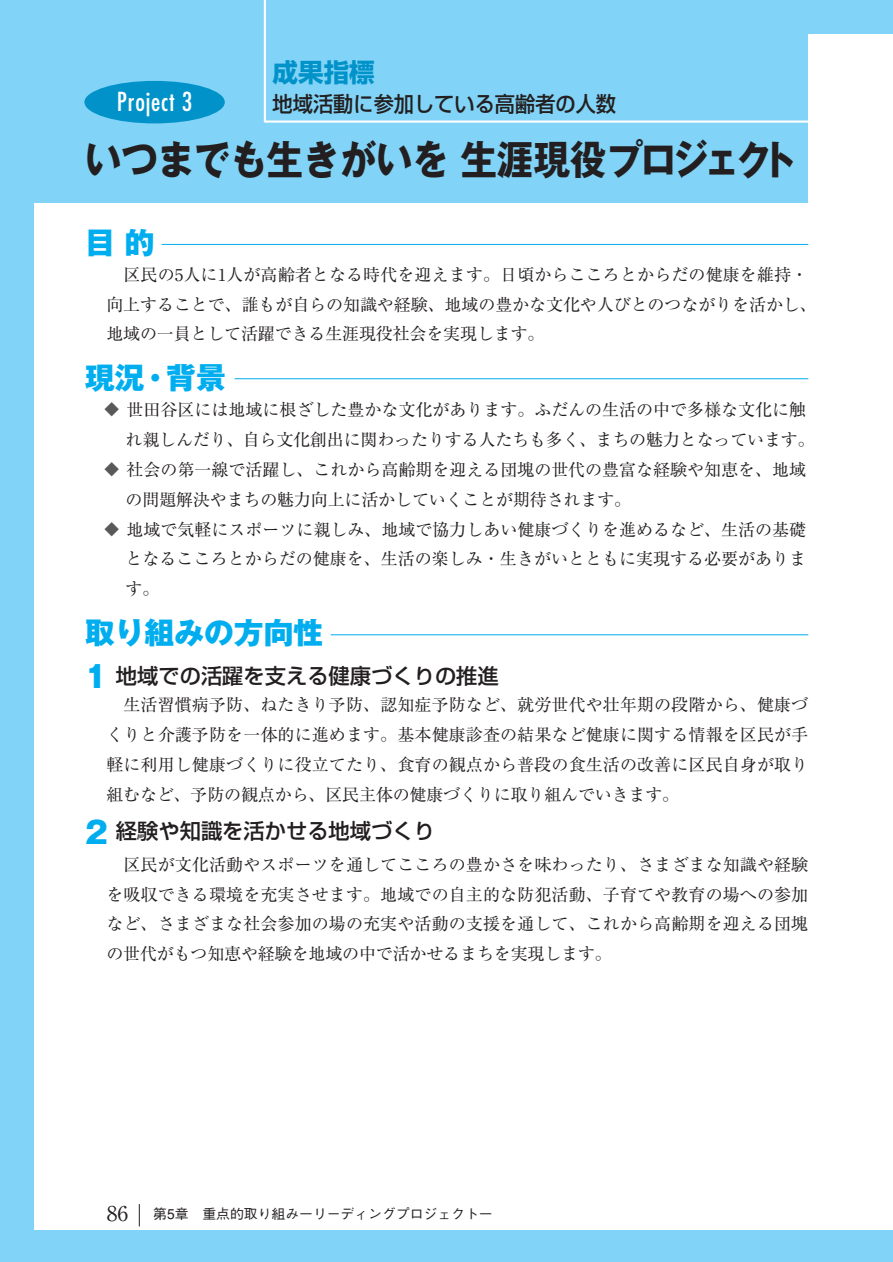
<style>
.page{position:relative;width:893px;height:1262px;background:#fff}
.page>*{position:absolute;margin:0;border:0;box-sizing:border-box;transform-origin:0 0}
.t1{font:700 40.35px "Gothic MB101";color:#231f20;scale:.9 1}
.t2{font:29.7px/44.2px "Gothic MB101 hea";color:#00aeef}
.t3{font:condensed 25.5px "Futura";letter-spacing:.035em;color:#fff}
.t4{font:700 25.5px "Shin Go";color:#0092c8}
.t5{font:500 21.3px "Shin Go";color:#231f20}
.t6{font:500 21.3px "Shin Go";color:#231f20;scale:.95 1}
.t7{font:16.95px/29.7px "Ryumin";letter-spacing:-.005em;color:#231f20;text-align:justify}
.t8{font:500 13.8px "Gothic BBB";color:#231f20}
.t9{font:500 11.7px "Gothic BBB";color:#231f20}
.s1{font-size:14.85px;color:#58595b}
.s2{font-family:"Gothic MB101 hea";font-weight:400;font-size:29.7px;color:#00aeef}
.s3{font-family:"Ryumin";font-weight:400;font-size:21.3px}
</style>
<div class="page">
<div style="left:0;top:0;width:892px;height:1261px;background:#81d4f7"></div>
<div style="left:34px;top:34px;width:858px;height:1195px;background:#fff"></div>
<div style="left:21px;top:32px;width:787px;height:170px;background:#81d4f7"></div>
<div style="left:84px;top:81px;width:141px;height:42px;background:#0092c8;border-radius:50%"></div>
<hr style="left:264px;top:0;width:2px;height:122px;background:#fff">
<hr style="left:330px;top:634px;width:478px;height:1px;background:#00aeef">
<hr style="left:162px;top:244px;width:646px;height:1px;background:#00aeef">
<hr style="left:234px;top:378px;width:574px;height:1px;background:#00aeef">
<svg style="left:139px;top:1204px;width:1px;height:22px"></svg>
<hr style="left:264px;top:120px;width:544px;height:3px;background:#fff">
<h3 class="t4" style="left:272px;top:63px;width:104px">成果指標</h3>
<p class="t6" style="left:272px;top:96px;width:363px">地域活動に参加している高齢者の人数</p>
<h3 class="t3" style="left:117px;top:90px;width:77px">Project 3</h3>
<h1 class="t1" style="left:85px;top:145px;width:792px">いつまでも生きがいを生涯現役プロジェクト</h1>
<h2 class="t2" style="left:85px;top:225px;width:71px">目的</h2>
<p class="t7" style="left:106px;top:262px;width:712px;text-align:left;text-indent:17px">区民の5人に1人が高齢者となる時代を迎えます。日頃からこころとからだの健康を維持・向上することで、誰もが自らの知識や経験、地域の豊かな文化や人びとのつながりを活かし、地域の一員として活躍できる生涯現役社会を実現します。</p>
<h2 class="t2" style="left:85px;top:360px;width:142px">現況・背景</h2>
<p class="t7" style="left:126px;top:397px;width:690px;text-indent:-21px"><span class="s1">◆</span> 世田谷区には地域に根ざした豊かな文化があります。ふだんの生活の中で多様な文化に触れ親しんだり、自ら文化創出に関わったりする人たちも多く、まちの魅力となっています。</p>
<p class="t7" style="left:126px;top:457px;width:682px;text-indent:-21px"><span class="s1">◆</span> 社会の第一線で活躍し、これから高齢期を迎える団塊の世代の豊富な経験や知恵を、地域の問題解決やまちの魅力向上に活かしていくことが期待されます。</p>
<p class="t7" style="left:126px;top:516px;width:682px;text-indent:-21px"><span class="s1">◆</span> 地域で気軽にスポーツに親しみ、地域で協力しあい健康づくりを進めるなど、生活の基礎となるこころとからだの健康を、生活の楽しみ・生きがいとともに実現する必要があります。</p>
<h2 class="t2" style="left:85px;top:615px;width:240px">取り組みの方向性<br>1</h2>
<p class="t5" style="left:116px;top:668px;width:384px">地域での活躍を支える健康づくりの推進</p>
<p class="t7" style="left:106px;top:692px;width:703px;text-indent:17px">生活習慣病予防、ねたきり予防、認知症予防など、就労世代や壮年期の段階から、健康づくりと介護予防を一体的に進めます。基本健康診査の結果など健康に関する情報を区民が手軽に利用し健康づくりに役立てたり、食育の観点から普段の食生活の改善に区民自身が取り組むなど、予防の観点から、区民主体の健康づくりに取り組んでいきます。</p>
<p class="t5" style="left:85px;top:823px;width:351px"><span class="s2">2</span> 経験や知識を活かせる地域づくり</p>
<p class="t7" style="left:106px;top:851px;width:703px;text-indent:17px">区民が文化活動やスポーツを通してこころの豊かさを味わったり、さまざまな知識や経験を吸収できる環境を充実させます。地域での自主的な防犯活動、子育てや教育の場への参加など、さまざまな社会参加の場の充実や活動の支援を通して、これから高齢期を迎える団塊の世代がもつ知恵や経験を地域の中で活かせるまちを実現します。</p>
<p class="t8" style="left:85px;top:1208px;width:386px"><span class="s3">86</span> 第5章　重点的取り組み－リーディングプロジェクト－</p>
<p class="t8" style="left:107px;top:1208px;width:387px"><span class="s3">86</span> 第5章　重点的取り組み－リーディングプロジェクト－</p>
<p class="t9" style="left:130px;top:1210px;width:289px">第5章　重点的取り組み－リーディングプロジェクトー</p>
</div>
